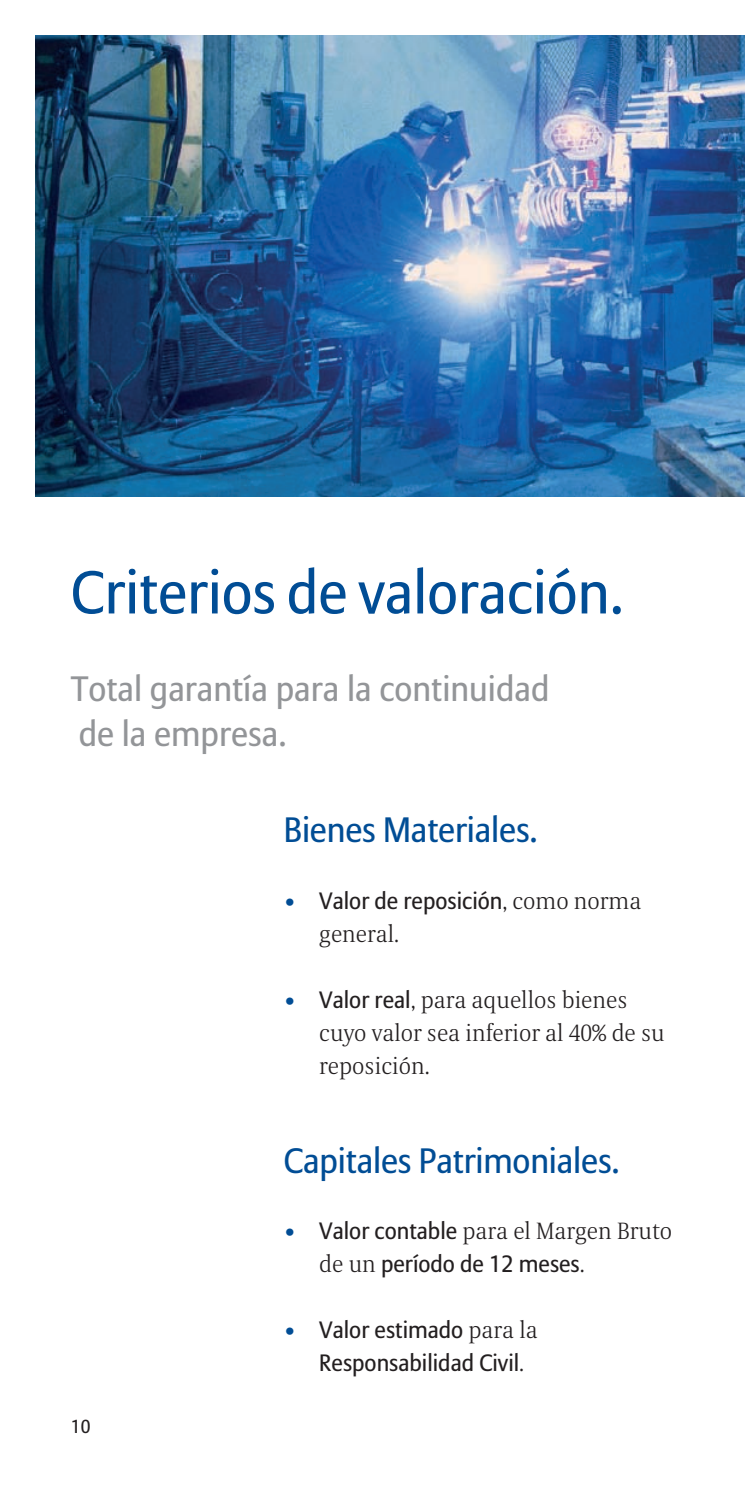
<style>
.page{position:relative;width:745px;height:1489px;background:#fff}
.page>*{position:absolute;margin:0;border:0;box-sizing:border-box;transform-origin:0 0}
.t1{font:60px "Allianz Sans";color:#014d95}
.t2{font:35px/45px "Allianz Sans";color:#939598}
.t3{font:35px "Allianz Sans";letter-spacing:-.005em;color:#014d95}
.t4{font:300 23.5px/33px "Allianz Serif";color:#231f20}
.t5{font:23.5px/33px "Allianz Sans";color:#231f20}
.t6{font:18.75px "Allianz Sans";color:#231f20}
.s1{font-family:"Allianz Serif";font-weight:300;color:#014d95}
.s2{font-family:"Allianz Serif";font-weight:300}
.s3{color:#014d95}
.s4{font-family:"Allianz Sans";font-weight:400}
</style>
<div class="page">
<img style="left:35px;top:35px;width:709px;height:461px">
<h1 class="t1" style="left:71px;top:557px;width:554px">Criterios de valoración.</h1>
<h2 class="t2" style="left:71px;top:666px;width:479px">Total garantía para la continuidad de la empresa.</h2>
<h2 class="t3" style="left:283px;top:809px;width:255px">Bienes Materiales.</h2>
<p class="t5" style="left:283px;top:883px;width:359px"><span class="s1">•</span> Valor de reposición<span class="s2">, como norma</span></p>
<p class="t4" style="left:319px;top:916px;width:81px">general.</p>
<p class="t4" style="left:319px;top:983px;width:347px;text-indent:-35px"><span class="s3">•</span> <span class="s4">Valor real</span>, para aquellos bienes cuyo valor sea inferior al 40% de su reposición.</p>
<h2 class="t3" style="left:283px;top:1140px;width:337px">Capitales Patrimoniales.</h2>
<p class="t4" style="left:283px;top:1214px;width:389px"><span class="s3">•</span> <span class="s4">Valor contable</span> para el Margen Bruto</p>
<p class="t5" style="left:319px;top:1247px;width:267px"><span class="s2">de un</span> período de 12 meses<span class="s2">.</span></p>
<p class="t6" style="left:71px;top:1414px;width:21px">10</p>
<p class="t5" style="left:319px;top:1313px;width:220px;text-indent:-35px"><span class="s1">•</span> Valor estimado <span class="s2">para la<br></span>Responsabilidad Civil<span class="s2">.</span></p>
</div>
